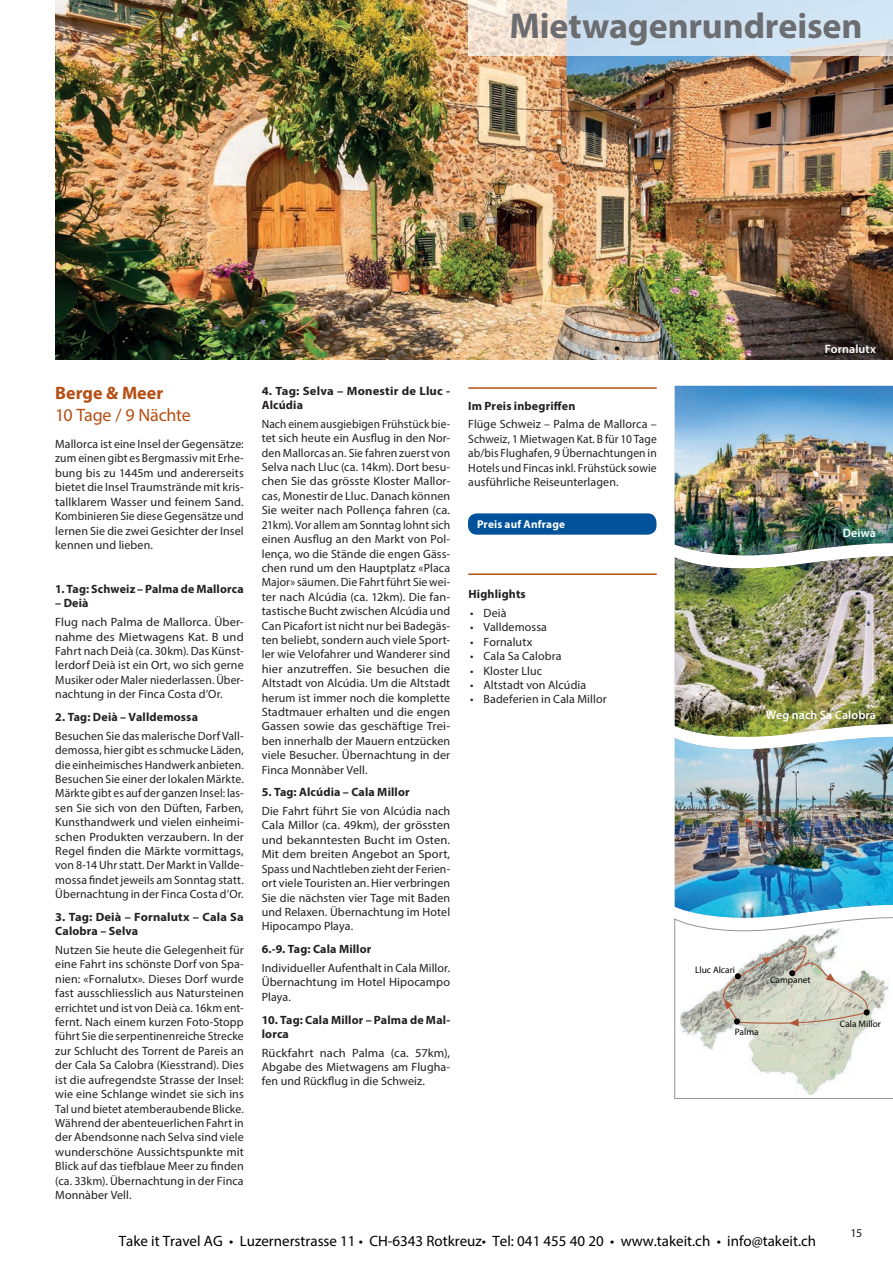
<style>
.page{position:relative;width:893px;height:1263px;background:#fff}
.page>*{position:absolute;margin:0;border:0;box-sizing:border-box;transform-origin:0 0}
._1_grosser_Titel_obe{font:700 36px "Myriad Pro";letter-spacing:-.005em;color:#6c6d70}
._1_Titel_Einleitung{font:18px "Myriad Pro";letter-spacing:-.015em;color:#b64e13}
._1_Titel_Einleitung-2{font:700 18px "Myriad Pro";letter-spacing:.005em;color:#b64e13}
.t1{font:15px "Myriad Pro";color:#000}
._1_Hotelbeschrieb{font:12px/14.4px "Myriad Pro";letter-spacing:.01em;color:#231f20;text-align:justify}
._1_Hotelbeschrieb-2{font:12px/14.4px "Myriad Pro";letter-spacing:.01em;color:#231f20;text-align:justify;scale:.95 1}
._1_Hotelbeschrieb-3{font:12px/14.4px "Myriad Pro";letter-spacing:.01em;color:#231f20;text-align:justify;scale:1.04 1}
._1_Kleiner_Titel_Hot{font:700 12px/14.4px "Myriad Pro";letter-spacing:.015em;color:#231f20}
._1_Hotelbeschrieb-4{font:12px/14.4px "Myriad Pro";letter-spacing:.01em;color:#231f20;text-align:justify;scale:1.05 1}
._1_Kleiner_Titel_Hot-2{font:700 12px/14.4px "Myriad Pro";letter-spacing:.015em;color:#231f20;scale:1.04 1}
._1_Kleiner_Titel_Hot-3{font:700 12px/14.4px "Myriad Pro";letter-spacing:.015em;color:#231f20;scale:1.05 1}
._2_Bildbeschrieb_rec{font:600 12px "Myriad Pro";letter-spacing:.01em;color:#fff}
._1_Preise{font:700 11.25px "Myriad Pro";letter-spacing:.015em;color:#fff}
.t2{font:9.45px "Myriad Pro";color:#000}
</style>
<div class="page">
<img style="left:674px;top:386px;width:219px;height:713px">
<img style="left:55px;top:0;width:838px;height:359px">
<div style="left:468px;top:513px;width:188px;height:22px;background:#01529b;border-radius:9px"></div>
<svg style="left:468px;top:0;width:425px;height:55px;background:#d7e1e9"></svg>
<hr style="left:468px;top:387px;width:189px;height:2px;background:#b64e13">
<hr style="left:468px;top:573px;width:189px;height:2px;background:#b64e13">
<p class="_1_grosser_Titel_obe" style="left:509px;top:2px;width:355px">Mietwagenrundreisen</p>
<p class="_1_Titel_Einleitung-2" style="left:55px;top:381px;width:109px">Berge &amp; Meer</p>
<p class="_1_Titel_Einleitung" style="left:55px;top:404px;width:137px">10 Tage / 9 Nächte</p>
<p class="_1_Hotelbeschrieb" style="left:55px;top:437px;width:190px">Mallorca ist eine Insel der Gegensätze: zum einen gibt es Bergmassiv mit Erhe&shy;bung bis zu 1445m und andererseits bietet die Insel Traumstrände mit kris&shy;tallklarem Wasser und feinem Sand.<br>Kombinieren Sie diese Gegensätze und lernen Sie die zwei Gesichter der Insel kennen und lieben.</p>
<p class="_1_Kleiner_Titel_Hot" style="left:55px;top:581px;width:190px">1. Tag: Schweiz – Palma de Mallorca</p>
<p class="_1_Kleiner_Titel_Hot" style="left:55px;top:596px;width:35px">– Deià</p>
<p class="_1_Hotelbeschrieb-3" style="left:55px;top:615px;width:183px">Flug nach Palma de Mallorca. Über&shy;nahme des Mietwagens Kat. B und Fahrt nach Deià (ca. 30km). Das Künst&shy;lerdorf Deià ist ein Ort, wo sich gerne Musiker oder Maler niederlassen. Über&shy;nachtung in der Finca Costa d’Or.</p>
<p class="_1_Kleiner_Titel_Hot" style="left:55px;top:709px;width:144px">2. Tag: Deià – Valldemossa</p>
<p class="_1_Hotelbeschrieb" style="left:55px;top:728px;width:190px">Besuchen Sie das malerische Dorf Vall&shy;demossa, hier gibt es schmucke Läden, die einheimisches Handwerk anbieten.<br>Besuchen Sie einer der lokalen Märkte.<br>Märkte gibt es auf der ganzen Insel: las&shy;sen Sie sich von den Düften, Farben, Kunsthandwerk und vielen einheimi&shy;schen Produkten verzaubern. In der Regel finden die Märkte vormittags, von 8-14 Uhr statt. Der Markt in Vallde&shy;mossa findet jeweils am Sonntag statt.<br>Übernachtung in der Finca Costa d’Or.</p>
<p class="_1_Kleiner_Titel_Hot-2" style="left:55px;top:909px;width:183px">3. Tag: Deià – Fornalutx – Cala Sa<br>Calobra – Selva</p>
<p class="_1_Hotelbeschrieb" style="left:55px;top:943px;width:190px">Nutzen Sie heute die Gelegenheit für eine Fahrt ins schönste Dorf von Spa&shy;nien: «Fornalutx». Dieses Dorf wurde fast ausschliesslich aus Natursteinen errichtet und ist von Deià ca. 16km ent&shy;fernt. Nach einem kurzen Foto-Stopp führt Sie die serpentinenreiche Strecke zur Schlucht des Torrent de Pareis an der Cala Sa Calobra (Kiesstrand). Dies ist die aufregendste Strasse der Insel: wie eine Schlange windet sie sich ins Tal und bietet atemberaubende Blicke.<br>Während der abenteuerlichen Fahrt in der Abendsonne nach Selva sind viele wunderschöne Aussichtspunkte mit Blick auf das tiefblaue Meer zu finden (ca. 33km). Übernachtung in der Finca Monnàber Vell.</p>
<p class="_1_Kleiner_Titel_Hot-3" style="left:262px;top:383px;width:181px">4. Tag: Selva – Monestir de Lluc -<br>Alcúdia</p>
<p class="_1_Hotelbeschrieb-2" style="left:262px;top:416px;width:200px">Nach einem ausgiebigen Frühstück bie&shy;tet sich heute ein Ausflug in den Nor&shy;den Mallorcas an. Sie fahren zuerst von Selva nach Lluc (ca. 14km). Dort besu&shy;chen Sie das grösste Kloster Mallor&shy;cas, Monestir de Lluc. Danach können Sie weiter nach Pollença fahren (ca.<br>21km). Vor allem am Sonntag lohnt sich einen Ausflug an den Markt von Pol&shy;lença, wo die Stände die engen Gäss&shy;chen rund um den Hauptplatz «Placa Major» säumen. Die Fahrt führt Sie wei&shy;ter nach Alcúdia (ca. 12km). Die fan&shy;tastische Bucht zwischen Alcúdia und Can Picafort ist nicht nur bei Badegäs&shy;ten beliebt, sondern auch viele Sport&shy;ler wie Velofahrer und Wanderer sind hier anzutreffen. Sie besuchen die Altstadt von Alcúdia. Um die Altstadt herum ist immer noch die komplette Stadtmauer erhalten und die engen Gassen sowie das geschäftige Trei&shy;ben innerhalb der Mauern entzücken viele Besucher. Übernachtung in der Finca Monnàber Vell.</p>
<p class="_1_Kleiner_Titel_Hot" style="left:262px;top:785px;width:149px">5. Tag: Alcúdia – Cala Millor</p>
<p class="_1_Hotelbeschrieb" style="left:262px;top:804px;width:190px">Die Fahrt führt Sie von Alcúdia nach Cala Millor (ca. 49km), der grössten und bekanntesten Bucht im Osten.<br>Mit dem breiten Angebot an Sport, Spass und Nachtleben zieht der Ferien&shy;ort viele Touristen an. Hier verbringen Sie die nächsten vier Tage mit Baden und Relaxen. Übernachtung im Hotel Hipocampo Playa.</p>
<p class="_1_Kleiner_Titel_Hot" style="left:262px;top:941px;width:111px">6.-9. Tag: Cala Millor</p>
<p class="_1_Hotelbeschrieb" style="left:262px;top:960px;width:190px">Individueller Aufenthalt in Cala Millor.<br>Übernachtung im Hotel Hipocampo Playa.</p>
<p class="_1_Kleiner_Titel_Hot" style="left:262px;top:1012px;width:190px">10. Tag: Cala Millor – Palma de Mal&shy;lorca</p>
<p class="_1_Hotelbeschrieb-4" style="left:262px;top:1045px;width:181px">Rückfahrt nach Palma (ca. 57km), Abgabe des Mietwagens am Flugha&shy;fen und Rückflug in die Schweiz.</p>
<p class="_1_Kleiner_Titel_Hot" style="left:468px;top:398px;width:109px">Im Preis inbegriffen</p>
<p class="_1_Hotelbeschrieb" style="left:468px;top:417px;width:190px">Flüge Schweiz – Palma de Mallorca – Schweiz, 1 Mietwagen Kat. B für 10 Tage ab/bis Flughafen, 9 Übernachtungen in Hotels und Fincas inkl. Frühstück sowie ausführliche Reiseunterlagen.</p>
<p class="_1_Preise" style="left:477px;top:517px;width:90px">Preis auf Anfrage</p>
<p class="_1_Kleiner_Titel_Hot" style="left:468px;top:587px;width:59px">Highlights</p>
<p class="_1_Hotelbeschrieb" style="left:470px;top:606px;width:38px">• Deià</p>
<p class="_1_Hotelbeschrieb" style="left:470px;top:620px;width:79px">• Valldemossa</p>
<p class="_1_Hotelbeschrieb" style="left:470px;top:634px;width:64px">• Fornalutx</p>
<p class="_1_Hotelbeschrieb" style="left:470px;top:649px;width:93px">• Cala Sa Calobra</p>
<p class="_1_Hotelbeschrieb" style="left:470px;top:663px;width:74px">• Kloster Lluc</p>
<p class="_1_Hotelbeschrieb" style="left:470px;top:678px;width:118px">• Altstadt von Alcúdia</p>
<p class="_1_Hotelbeschrieb" style="left:470px;top:692px;width:138px">• Badeferien in Cala Millor</p>
<p class="_2_Bildbeschrieb_rec" style="left:825px;top:342px;width:53px">Fornalutx</p>
<p class="_2_Bildbeschrieb_rec" style="left:843px;top:525px;width:35px">Deiwà</p>
<p class="_2_Bildbeschrieb_rec" style="left:766px;top:707px;width:112px">Weg nach Sa Calobra</p>
<p class="t2" style="left:695px;top:964px;width:41px">Lluc Alcari</p>
<p class="t2" style="left:770px;top:974px;width:42px">Campanet</p>
<p class="t2" style="left:735px;top:1026px;width:25px">Palma</p>
<p class="t2" style="left:840px;top:1017px;width:43px">Cala Millor</p>
<p class="t1" style="left:119px;top:1231px;width:699px">Take it Travel AG • Luzernerstrasse 11 • CH-6343 Rotkreuz• Tel: 041 455 40 20 • www.takeit.ch • info@takeit.ch</p>
<p class="_1_Hotelbeschrieb" style="left:850px;top:1225px;width:13px">15</p>
</div>
